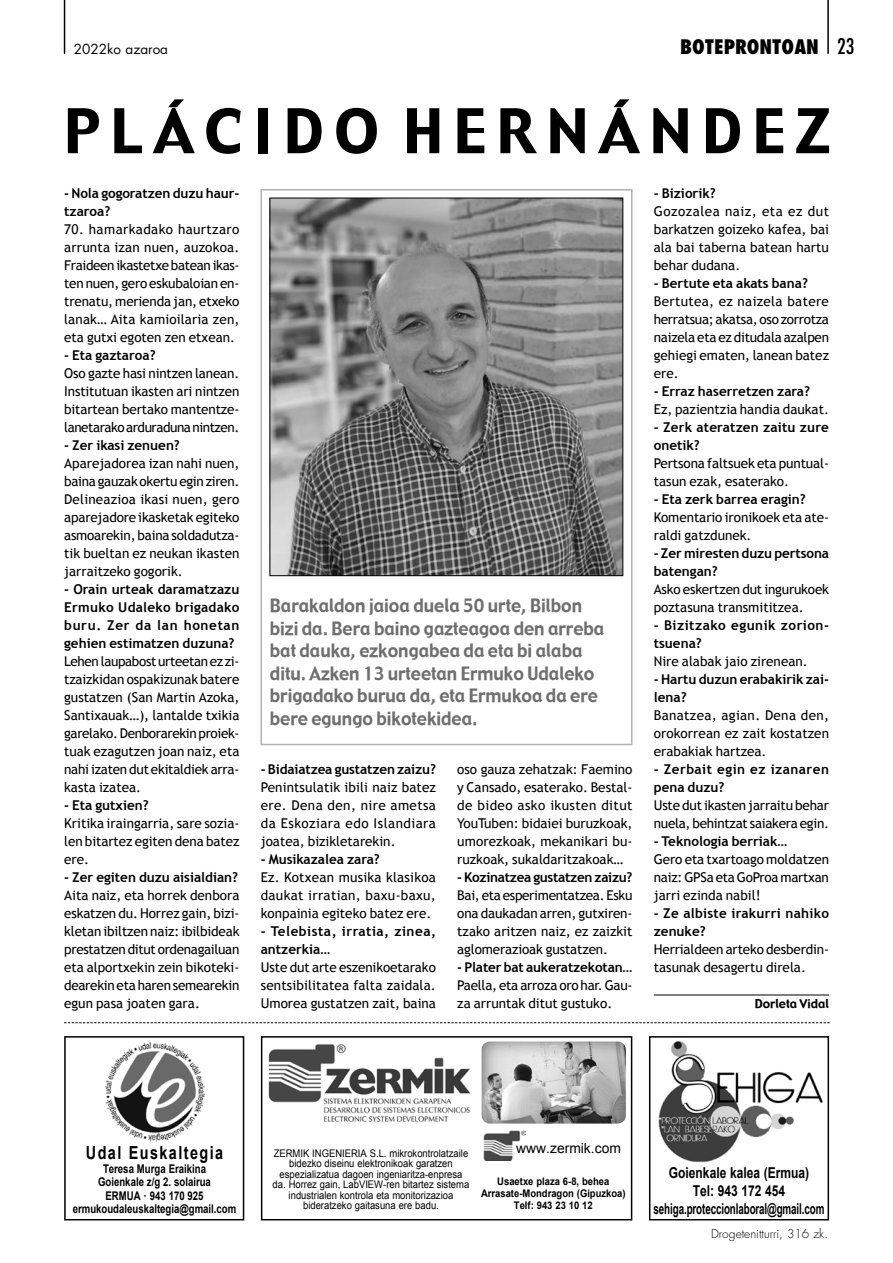
<style>
.page{position:relative;width:893px;height:1263px;background:#fff}
.page>*{position:absolute;margin:0;border:0;box-sizing:border-box;transform-origin:0 0}
.t1{font:60px "Gadget";letter-spacing:.175em;color:#000}
.t2{font:800 condensed 19.5px "Futura Std";color:#000}
.t3{font:18px/22.5px "Gadget";color:#706f6f;scale:.95 1}
.t4{font:700 18px "Arial";letter-spacing:.1em;color:#000;scale:.8 1}
.t5{font:700 15px/18px "Arial";color:#000;text-align:center;scale:.8 1}
.t6{font:700 15px "Arial Narrow";letter-spacing:-.01em;color:#000;scale:.8 1}
.t7{font:13.8px "Arial";color:#000}
.t8{font:13.5px/18px "Trebuchet MS";color:#000;text-align:justify}
.t9{font:700 13.5px/18px "Trebuchet MS";color:#000}
.t10{font:700 13.5px/18px "Trebuchet MS";letter-spacing:.035em;color:#000}
.t11{font:700 13.5px/18px "Trebuchet MS";letter-spacing:.02em;color:#000}
.t12{font:700 13.5px "Trebuchet MS";letter-spacing:-.02em;color:#000}
.t13{font:13.5px "Futura Std";color:#000}
.t14{font:700 12px/13.5px "Arial";color:#000;text-align:center;scale:.8 1}
.t15{font:300 12px "Futura Std";color:#000}
.t16{font:12px "Gadget";color:#000}
.t17{font:10.5px/10.5px "Arial";color:#000;text-align:center;scale:.9 1}
.t18{font:700 10.5px/12px "Arial";color:#000;text-align:center;scale:.9 1}
.s1{font-weight:400;font-size:21px}
</style>
<div class="page">
<hr style="left:64px;top:0;width:1px;height:53px;background:#000">
<hr style="left:827px;top:0;width:2px;height:53px;background:#000">
<svg style="left:64px;top:1022px;width:766px;height:1px"></svg>
<div style="left:261px;top:1036px;width:371px;height:184px;background:#fff;border:2px solid #000"></div>
<img style="left:482px;top:1041px;width:144px;height:82px">
<img style="left:268px;top:1044px;width:203px;height:78px">
<img style="left:484px;top:1130px;width:41px;height:31px">
<div style="left:516px;top:1143px;width:107px;height:17px;background:#fff"></div>
<hr style="left:654px;top:994px;width:175px;height:1px;background:#000">
<div style="left:260px;top:189px;width:372px;height:556px;border:2px solid #b3b2b2"></div>
<img style="left:272px;top:200px;width:349px;height:374px">
<div style="left:270px;top:198px;width:353px;height:378px;border:1px solid #000"></div>
<div style="left:649px;top:1036px;width:180px;height:184px;border:2px solid #000"></div>
<img style="left:658px;top:1041px;width:165px;height:122px">
<div style="left:64px;top:1036px;width:180px;height:184px;background:#fff;border:2px solid #000"></div>
<img style="left:104px;top:1042px;width:101px;height:100px">
<p class="t13" style="left:74px;top:40px;width:96px">2022ko azaroa</p>
<h2 class="t2" style="left:680px;top:35px;width:176px">BOTEPRONTOAN <span class="s1">23</span></h2>
<h1 class="t1" style="left:64px;top:92px;width:767px">PLÁCIDO HERNÁNDEZ</h1>
<p class="t9" style="left:64px;top:184px;width:177px">- Nola gogoratzen duzu haur&shy;tzaroa?</p>
<p class="t8" style="left:64px;top:220px;width:177px">70. hamarkadako haurtzaro arrunta izan nuen, auzokoa.<br>Fraideen ikastetxe batean ikas&shy;ten nuen, gero eskubaloian en&shy;trenatu, merienda jan, etxeko lanak… Aita kamioilaria zen, eta gutxi egoten zen etxean.</p>
<p class="t9" style="left:64px;top:346px;width:93px">- Eta gaztaroa?</p>
<p class="t8" style="left:64px;top:364px;width:177px">Oso gazte hasi nintzen lanean.<br>Institutuan ikasten ari nintzen bitartean bertako mantentze&shy;lanetarako arduraduna nintzen.</p>
<p class="t9" style="left:64px;top:436px;width:117px">- Zer ikasi zenuen?</p>
<p class="t8" style="left:64px;top:454px;width:177px">Aparejadorea izan nahi nuen, baina gauzak okertu egin ziren.<br>Delineazioa ikasi nuen, gero aparejadore ikasketak egiteko asmoarekin, baina soldadutza&shy;tik bueltan ez neukan ikasten jarraitzeko gogorik.</p>
<p class="t9" style="left:64px;top:580px;width:177px;text-align:justify">- Orain urteak daramatzazu Ermuko Udaleko brigadako buru. Zer da lan honetan gehien estimatzen duzuna?</p>
<p class="t8" style="left:64px;top:652px;width:177px">Lehen laupabost urteetan ez zi&shy;tzaizkidan ospakizunak batere gustatzen (San Martin Azoka, Santixauak…), lantalde txikia garelako. Denborarekin proiek&shy;tuak ezagutzen joan naiz, eta nahi izaten dut ekitaldiek arra&shy;kasta izatea.</p>
<p class="t9" style="left:64px;top:796px;width:86px">- Eta gutxien?</p>
<p class="t8" style="left:64px;top:814px;width:177px">Kritika iraingarria, sare sozia&shy;len bitartez egiten dena batez ere.</p>
<p class="t9" style="left:64px;top:868px;width:175px">- Zer egiten duzu aisialdian?</p>
<p class="t8" style="left:64px;top:886px;width:177px">Aita naiz, eta horrek denbora eskatzen du. Horrez gain, bizi&shy;kletan ibiltzen naiz: ibilbideak prestatzen ditut ordenagailuan eta alportxekin zein bikoteki&shy;dearekin eta haren semearekin egun pasa joaten gara.</p>
<h3 class="t3" style="left:270px;top:595px;width:354px">Barakaldon jaioa duela 50 urte, Bilbon bizi da. Bera baino gazteagoa den arreba bat dauka, ezkongabea da eta bi alaba ditu. Azken 13 urteetan Ermuko Udaleko brigadako burua da, eta Ermukoa da ere bere egungo bikotekidea.</h3>
<p class="t9" style="left:261px;top:760px;width:177px">- Bidaiatzea gustatzen zaizu?</p>
<p class="t8" style="left:261px;top:778px;width:177px">Penintsulatik ibili naiz batez ere. Dena den, nire ametsa da Eskoziara edo Islandiara joatea, bizikletarekin.</p>
<p class="t9" style="left:261px;top:850px;width:121px">- Musikazalea zara?</p>
<p class="t8" style="left:261px;top:868px;width:177px">Ez. Kotxean musika klasikoa daukat irratian, baxu-baxu, konpainia egiteko batez ere.</p>
<p class="t10" style="left:261px;top:922px;width:177px">- Telebista, irratia, zinea, antzerkia…</p>
<p class="t8" style="left:261px;top:958px;width:177px">Uste dut arte eszenikoetarako sentsibilitatea falta zaidala.<br>Umorea gustatzen zait, baina</p>
<p class="t8" style="left:457px;top:760px;width:177px">oso gauza zehatzak: Faemino y Cansado, esaterako. Bestal&shy;de bideo asko ikusten ditut YouTuben: bidaiei buruzkoak, umorezkoak, mekanikari bu&shy;ruzkoak, sukaldaritzakoak…</p>
<p class="t12" style="left:457px;top:868px;width:177px">- Kozinatzea gustatzen zaizu?</p>
<p class="t8" style="left:457px;top:886px;width:177px">Bai, eta esperimentatzea. Esku ona daukadan arren, gutxiren&shy;tzako aritzen naiz, ez zaizkit aglomerazioak gustatzen.</p>
<p class="t9" style="left:457px;top:958px;width:177px">- Plater bat aukeratzekotan…</p>
<p class="t8" style="left:457px;top:976px;width:177px">Paella, eta arroza oro har. Gau&shy;za arruntak ditut gustuko.</p>
<p class="t9" style="left:654px;top:184px;width:63px">- Biziorik?</p>
<p class="t8" style="left:654px;top:202px;width:177px">Gozozalea naiz, eta ez dut barkatzen goizeko kafea, bai ala bai taberna batean hartu behar dudana.</p>
<p class="t9" style="left:654px;top:274px;width:156px">- Bertute eta akats bana?</p>
<p class="t8" style="left:654px;top:292px;width:177px">Bertutea, ez naizela batere herratsua; akatsa, oso zorrotza naizela eta ez ditudala azalpen gehiegi ematen, lanean batez ere.</p>
<p class="t9" style="left:654px;top:382px;width:158px">- Erraz haserretzen zara?</p>
<p class="t8" style="left:654px;top:400px;width:177px">Ez, pazientzia handia daukat.</p>
<p class="t9" style="left:654px;top:418px;width:177px">- Zerk ateratzen zaitu zure onetik?</p>
<p class="t8" style="left:654px;top:454px;width:177px">Pertsona faltsuek eta puntual&shy;tasun ezak, esaterako.</p>
<p class="t9" style="left:654px;top:490px;width:153px">- Eta zerk barrea eragin?</p>
<p class="t8" style="left:654px;top:508px;width:177px">Komentario ironikoek eta ate&shy;raldi gatzdunek.</p>
<p class="t9" style="left:654px;top:544px;width:177px">- Zer miresten duzu pertsona batengan?</p>
<p class="t8" style="left:654px;top:580px;width:177px">Asko eskertzen dut ingurukoek poztasuna transmititzea.</p>
<p class="t10" style="left:654px;top:616px;width:177px">- Bizitzako egunik zorion&shy;tsuena?</p>
<p class="t8" style="left:654px;top:652px;width:155px">Nire alabak jaio zirenean.</p>
<p class="t9" style="left:654px;top:670px;width:177px">- Hartu duzun erabakirik zai&shy;lena?</p>
<p class="t8" style="left:654px;top:706px;width:177px">Banatzea, agian. Dena den, orokorrean ez zait kostatzen erabakiak hartzea.</p>
<p class="t10" style="left:654px;top:760px;width:177px">- Zerbait egin ez izanaren pena duzu?</p>
<p class="t8" style="left:654px;top:796px;width:177px">Uste dut ikasten jarraitu behar nuela, behintzat saiakera egin.</p>
<p class="t9" style="left:654px;top:832px;width:135px">- Teknologia berriak…</p>
<p class="t8" style="left:654px;top:850px;width:177px">Gero eta txartoago moldatzen naiz: GPSa eta GoProa martxan jarri ezinda nabil!</p>
<p class="t11" style="left:654px;top:904px;width:177px">- Ze albiste irakurri nahiko zenuke?</p>
<p class="t8" style="left:654px;top:940px;width:177px">Herrialdeen arteko desberdin&shy;tasunak desagertu direla.</p>
<p class="t16" style="left:755px;top:996px;width:76px">Dorleta Vidal</p>
<h3 class="t4" style="left:86px;top:1141px;width:173px">Udal Euskaltegia</h3>
<p class="t14" style="left:73px;top:1162px;width:206px">Teresa Murga Eraikina<br>Goienkale z/g 2. solairua<br>ERMUA · 943 170 925 ermukoudaleuskaltegia@gmail.com</p>
<p class="t17" style="left:273px;top:1148px;width:220px">ZERMIK INGENIERIA S.L. mikrokontrolatzaile bidezko diseinu elektronikoak garatzen espezializatua dagoen ingeniaritza-enpresa da. Horrez gain, LabVIEW-ren bitartez sistema industrialen kontrola eta monitorizazioa bideratzeko gaitasuna ere badu.</p>
<p class="t7" style="left:516px;top:1139px;width:106px">www.zermik.com</p>
<p class="t18" style="left:481px;top:1176px;width:162px">Usaetxe plaza 6-8, behea<br>Arrasate-Mondragon (Gipuzkoa)<br>Telf: 943 23 10 12</p>
<p class="t5" style="left:669px;top:1164px;width:177px">Goienkale kalea (Ermua)<br>Tel: 943 172 454</p>
<p class="t6" style="left:654px;top:1197px;width:215px">sehiga.proteccionlaboral@gmail.com</p>
<p class="t15" style="left:711px;top:1226px;width:118px">Drogetenitturri, 316 zk.</p>
</div>
